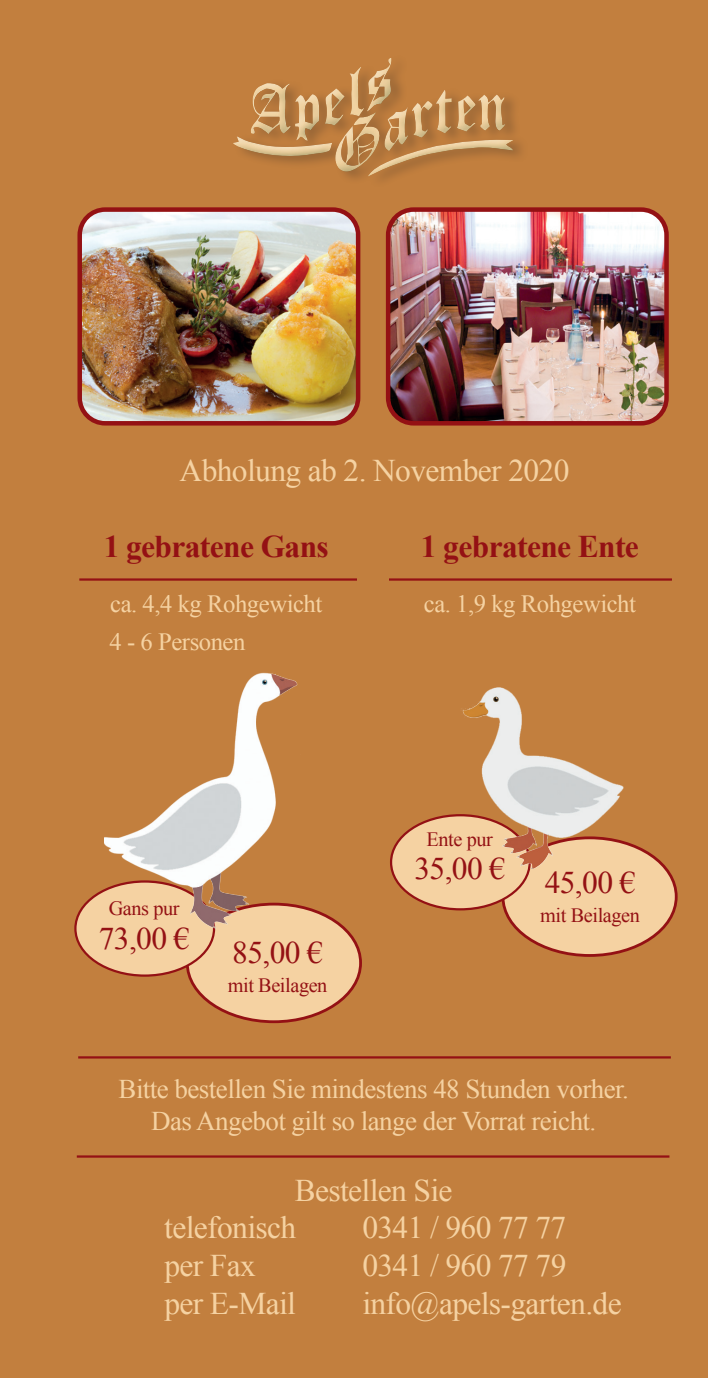
<style>
.page{position:relative;width:708px;height:1378px;background:#c27f3e}
.page>*{position:absolute;margin:0;border:0;box-sizing:border-box;transform-origin:0 0}
.t1{font:31.5px/37.8px "Times New Roman";letter-spacing:-.02em;color:#f5d2a2}
.t2{font:700 31.5px "Times New Roman";letter-spacing:-.02em;color:#941114}
.t3{font:31.5px "Times New Roman";letter-spacing:-.02em;color:#941114}
.t4{font:27px/32.4px "Times New Roman";letter-spacing:-.02em;color:#f5d2a2;text-align:center}
.t5{font:24.75px/37.8px "Times New Roman";letter-spacing:-.02em;color:#f5d2a2}
.t6{font:20.25px "Times New Roman";letter-spacing:-.02em;color:#941114}
</style>
<div class="page">
<div style="left:233px;top:57px;width:281px;height:122px;background:#1c4b20;opacity:.5"></div>
<img style="left:391px;top:212px;width:273px;height:208px">
<div style="left:386px;top:207px;width:283px;height:218px;border:4px solid #941114;border-radius:26px"></div>
<img style="left:82px;top:212px;width:275px;height:210px">
<div style="left:77px;top:207px;width:283px;height:218px;border:4px solid #941114;border-radius:26px"></div>
<hr style="left:78px;top:1056px;width:593px;height:2px;background:#941114">
<hr style="left:77px;top:1155px;width:592px;height:2px;background:#941114">
<hr style="left:79px;top:578px;width:593px;height:3px;background:#941114">
<div style="left:357px;top:536px;width:32px;height:67px;background:#c27f3e"></div>
<div style="left:187px;top:904px;width:174px;height:117px;background:#f5d2a2;border-radius:50%"></div>
<div style="left:75px;top:881px;width:139px;height:94px;background:#f5d2a2;border-radius:50%"></div>
<div style="left:503px;top:838px;width:173px;height:117px;background:#f5d2a2;border-radius:50%"></div>
<div style="left:391px;top:815px;width:139px;height:94px;background:#f5d2a2;border-radius:50%"></div>
<img style="left:448px;top:687px;width:185px;height:181px">
<img style="left:105px;top:672px;width:195px;height:256px">
<p class="t1" style="left:180px;top:451px;width:391px">Abholung ab 2. November 2020</p>
<p class="t2" style="left:104px;top:525px;width:227px">1 gebratene Gans</p>
<p class="t5" style="left:110px;top:585px;width:214px">ca. 4,4 kg Rohgewicht<br>4 - 6 Personen</p>
<p class="t6" style="left:109px;top:894px;width:72px">Gans pur</p>
<p class="t3" style="left:99px;top:917px;width:92px">73,00 €</p>
<p class="t3" style="left:232px;top:931px;width:92px">85,00 €</p>
<p class="t6" style="left:228px;top:971px;width:101px">mit Beilagen</p>
<p class="t2" style="left:421px;top:525px;width:220px">1 gebratene Ente</p>
<p class="t5" style="left:424px;top:585px;width:214px">ca. 1,9 kg Rohgewicht</p>
<p class="t6" style="left:427px;top:825px;width:68px">Ente pur</p>
<p class="t3" style="left:414px;top:847px;width:92px">35,00 €</p>
<p class="t3" style="left:545px;top:861px;width:92px">45,00 €</p>
<p class="t6" style="left:540px;top:901px;width:101px">mit Beilagen</p>
<p class="t4" style="left:119px;top:1072px;width:512px">Bitte bestellen Sie mindestens 48 Stunden vorher.<br>Das Angebot gilt so lange der Vorrat reicht.</p>
<p class="t1" style="left:164px;top:1170px;width:290px;text-indent:130px">Bestellen Sie telefonisch</p>
<p class="t1" style="left:362px;top:1208px;width:206px">0341 / 960 77 77</p>
<p class="t1" style="left:164px;top:1246px;width:93px">per Fax</p>
<p class="t1" style="left:362px;top:1246px;width:206px">0341 / 960 77 79</p>
<p class="t1" style="left:164px;top:1284px;width:133px">per E-Mail</p>
<p class="t1" style="left:362px;top:1284px;width:261px">info@apels-garten.de</p>
</div>
